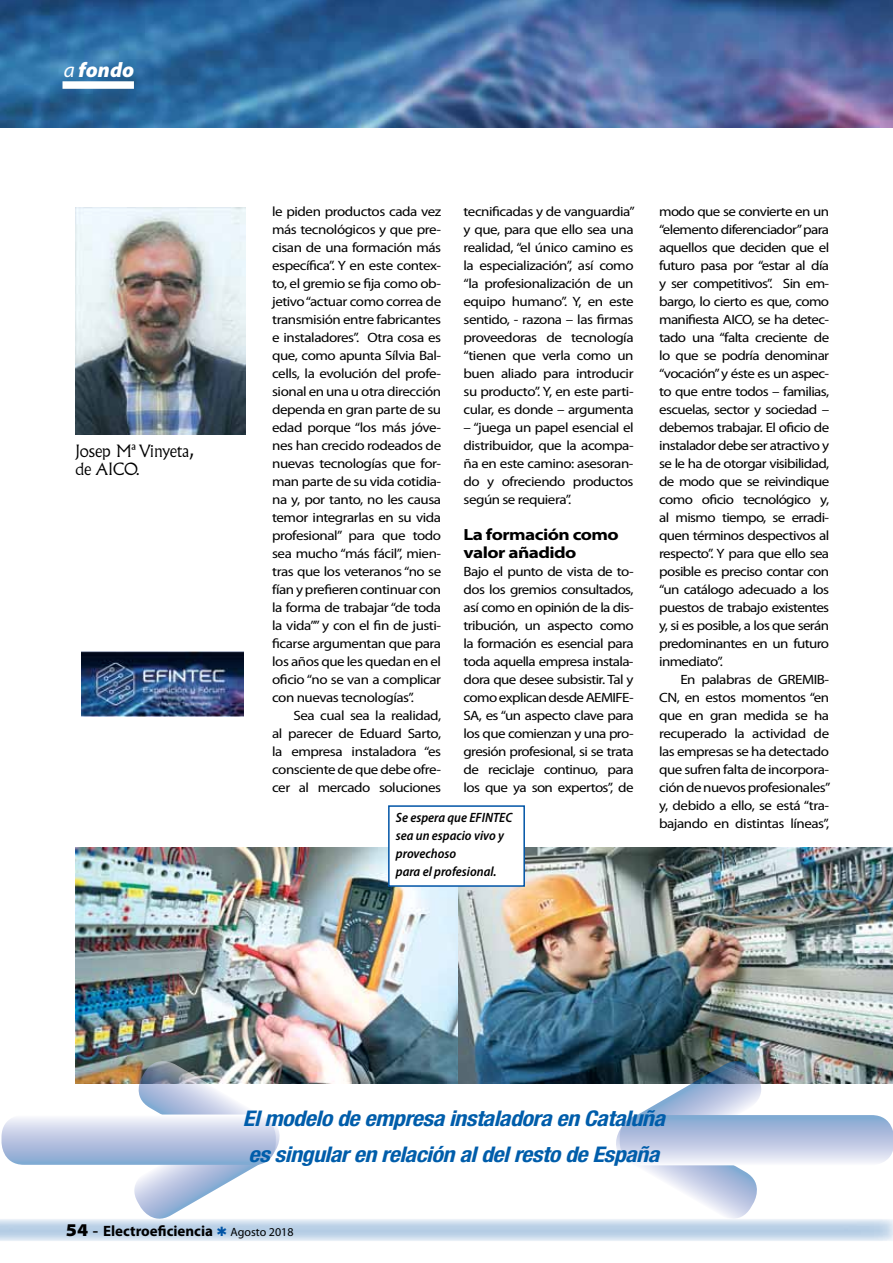
<style>
.page{position:relative;width:893px;height:1263px;background:#fff}
.page>*{position:absolute;margin:0;border:0;box-sizing:border-box;transform-origin:0 0}
.t1{font:italic 700 condensed 21.6px/36px "Helvetica Neue LT Std";letter-spacing:-.02em;color:#005daa;scale:1.11 1}
.t2{font:italic 900 21px "Myriad Pro";color:#fff}
.t3{font:300 16.5px/18px "Albertus MT Std";color:#000}
.t4{font:700 semi-expanded 16.2px/18px "Myriad Pro";letter-spacing:-.03em;color:#000;scale:1.11 1}
.t5{font:700 15px "Myriad Pro";color:#000}
.t6{font:13.5px/18px "Myriad Pro";letter-spacing:-.03em;color:#000;text-align:justify;scale:1.11 1}
.t7{font:italic 600 semi-condensed 13.5px/18px "Myriad Pro";color:#000}
.s1{font-weight:400}
.s2{font-weight:900;font-stretch:semi-expanded;font-size:18px}
.s3{font-family:"Times New Roman";font-weight:400;font-size:18px}
.s4{font-weight:400;font-size:12px}
</style>
<div class="page">
<svg style="left:0;top:1219px;width:893px;height:22px;background:#c8daeb"></svg>
<img style="left:75px;top:847px;width:818px;height:237px">
<img style="left:0;top:0;width:893px;height:128px">
<div style="left:63px;top:81px;width:71px;height:8px;background:#fff"></div>
<img style="left:75px;top:208px;width:171px;height:226px">
<div style="left:2px;top:1114px;width:274px;height:51px;background:linear-gradient(to bottom,#f9f4fb,#81a0ce);border-radius:23px"></div>
<svg style="left:608px;top:1053px;width:161px;height:174px"></svg>
<div style="left:620px;top:1115px;width:273px;height:50px;background:linear-gradient(to bottom,#7fa0ce,#f2eef8);border-radius:22px"></div>
<div style="left:388px;top:805px;width:137px;height:82px;background:#fff;border:2px solid #0054a6"></div>
<img style="left:82px;top:651px;width:161px;height:66px">
<svg style="left:127px;top:1053px;width:161px;height:183px"></svg>
<h2 class="t2" style="left:64px;top:58px;width:72px"><span class="s1">a</span> fondo</h2>
<p class="t3" style="left:75px;top:442px;width:119px">Josep Mª Vinyeta, de AICO.</p>
<p class="t6" style="left:272px;top:203px;width:154px">le piden productos cada vez más tecnológicos y que pre&shy;cisan de una formación más específica”. Y en este contex&shy;to, el gremio se fija como ob&shy;jetivo “actuar como correa de transmisión entre fabricantes e instaladores”. Otra cosa es que, como apunta Sílvia Bal&shy;cells, la evolución del profe&shy;sional en una u otra dirección dependa en gran parte de su edad porque “los más jóve&shy;nes han crecido rodeados de nuevas tecnologías que for&shy;man parte de su vida cotidia&shy;na y, por tanto, no les causa temor integrarlas en su vida profesional” para que todo sea mucho “más fácil”, mien&shy;tras que los veteranos “no se fían y prefieren continuar con la forma de trabajar “de toda la vida”” y con el fin de justi&shy;ficarse argumentan que para los años que les quedan en el oficio “no se van a complicar con nuevas tecnologías”.</p>
<p class="t6" style="left:272px;top:707px;width:154px;text-indent:21px">Sea cual sea la realidad, al parecer de Eduard Sarto, la empresa instaladora “es consciente de que debe ofre&shy;cer al mercado soluciones</p>
<p class="t6" style="left:463px;top:203px;width:156px">tecnificadas y de vanguardia” y que, para que ello sea una realidad, “el único camino es la especialización”, así como “la profesionalización de un equipo humano”. Y, en este sentido, - razona – las firmas proveedoras de tecnología “tienen que verla como un buen aliado para introducir su producto”. Y, en este parti&shy;cular, es donde – argumenta</p>
<p class="t6" style="left:463px;top:419px;width:155px">– “juega un papel esencial el distribuidor, que la acompa&shy;ña en este camino: asesoran&shy;do y ofreciendo productos según se requiera”.</p>
<p class="t4" style="left:463px;top:526px;width:141px">La formación como valor añadido</p>
<p class="t6" style="left:463px;top:563px;width:155px">Bajo el punto de vista de to&shy;dos los gremios consultados, así como en opinión de la dis&shy;tribución, un aspecto como la formación es esencial para toda aquella empresa instala&shy;dora que desee subsistir. Tal y como explican desde AEMIFE-SA, es “un aspecto clave para los que comienzan y una pro&shy;gresión profesional, si se trata de reciclaje continuo, para los que ya son expertos”, de</p>
<p class="t7" style="left:396px;top:808px;width:118px">Se espera que EFINTEC sea un espacio vivo y provechoso<br>para el profesional.</p>
<p class="t6" style="left:659px;top:203px;width:155px">modo que se convierte en un “elemento diferenciador” para aquellos que deciden que el futuro pasa por “estar al día y ser competitivos”. Sin em&shy;bargo, lo cierto es que, como manifiesta AICO, se ha detec&shy;tado una “falta creciente de lo que se podría denominar “vocación” y éste es un aspec&shy;to que entre todos – familias, escuelas, sector y sociedad – debemos trabajar. El oficio de instalador debe ser atractivo y se le ha de otorgar visibilidad, de modo que se reivindique como oficio tecnológico y, al mismo tiempo, se erradi&shy;quen términos despectivos al respecto”. Y para que ello sea posible es preciso contar con “un catálogo adecuado a los puestos de trabajo existentes y, si es posible, a los que serán predominantes en un futuro inmediato”.</p>
<p class="t6" style="left:659px;top:671px;width:156px;text-indent:21px">En palabras de GREMIB-CN, en estos momentos “en que en gran medida se ha recuperado la actividad de las empresas se ha detectado que sufren falta de incorpora&shy;ción de nuevos profesionales” y, debido a ello, se está “tra&shy;bajando en distintas líneas”,</p>
<h1 class="t1" style="left:243px;top:1100px;width:382px">El modelo de empresa instaladora en Cataluña es singular en relación al del resto de España</h1>
<p class="t5" style="left:66px;top:1222px;width:229px"><span class="s2">54</span> <span class="s3">-</span> Electroeficiencia <span class="s4">Agosto 2018</span></p>
</div>
